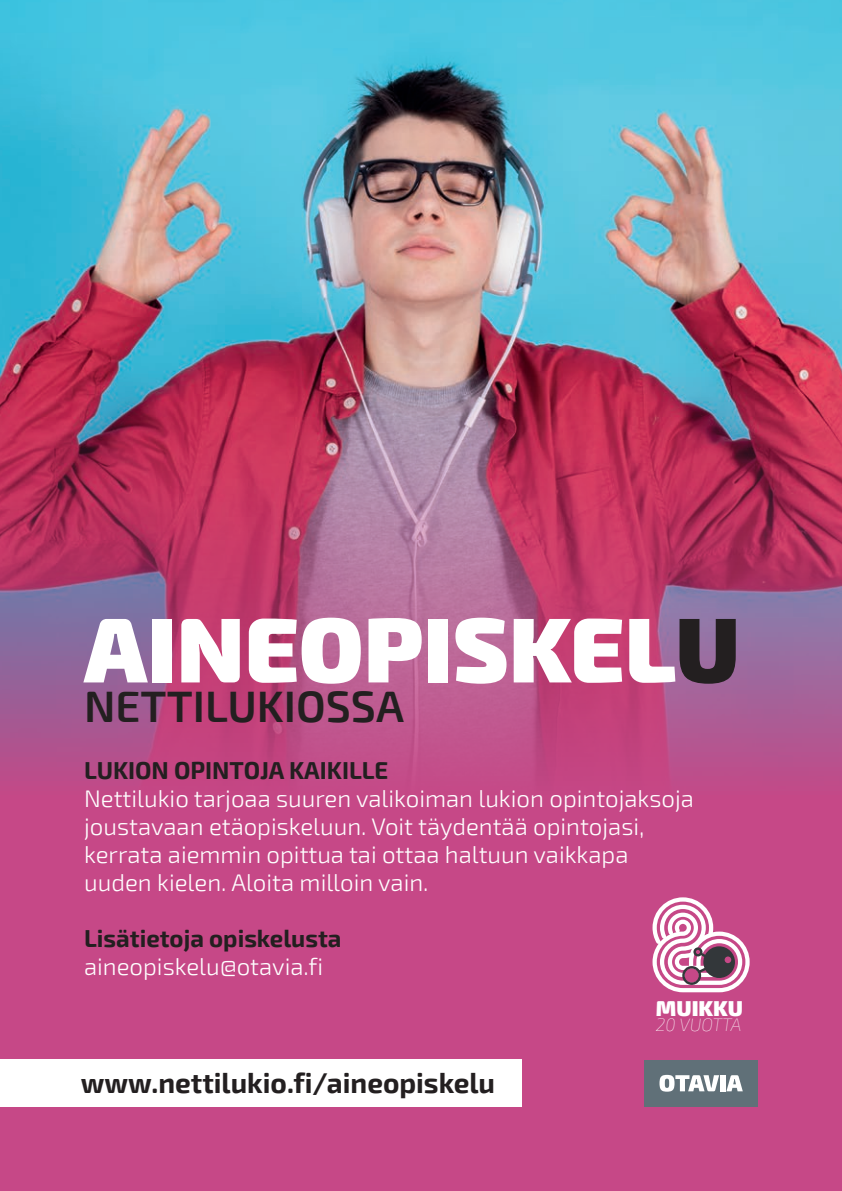
<style>
.page{position:relative;width:842px;height:1191px;background:#fff}
.page>*{position:absolute;margin:0;border:0;box-sizing:border-box;transform-origin:0 0}
.t1{font:900 92px "Exo 2";color:#fff}
.t2{font:600 44px "Exo 2";color:#231f20}
.t3{font:700 28px "Exo 2";color:#231f20}
.t4{font:300 24px/28px "Exo 2";color:#fff}
.t5{font:700 24px "Exo 2";color:#231f20}
.t6{font:900 21.6px "Exo 2";color:#fff}
.t7{font:italic 100 17.6px "Exo 2";color:#fff}
.s1{color:#231f20}
</style>
<div class="page">
<img style="left:0;top:0;width:842px;height:1191px">
<div style="left:644px;top:1059px;width:114px;height:47px;background:#607078"></div>
<svg style="left:659px;top:1074px;width:60px;height:17px"></svg>
<div style="left:720px;top:1075px;width:5px;height:16px;background:#fff"></div>
<svg style="left:726px;top:1075px;width:17px;height:16px"></svg>
<div style="left:0;top:1059px;width:522px;height:48px;background:#fff"></div>
<svg style="left:652px;top:897px;width:98px;height:95px"></svg>
<h1 class="t1" style="left:84px;top:593px;width:657px">AINEOPISKEL<span class="s1">U</span></h1>
<h2 class="t2" style="left:84px;top:681px;width:321px">NETTILUKIOSSA</h2>
<p class="t5" style="left:84px;top:756px;width:306px">LUKION OPINTOJA KAIKILLE</p>
<p class="t4" style="left:84px;top:785px;width:611px">Nettilukio tarjoaa suuren valikoiman lukion opintojaksoja joustavaan etäopiskeluun. Voit täydentää opintojasi, kerrata aiemmin opittua tai ottaa haltuun vaikkapa uuden kielen. Aloita milloin vain.</p>
<p class="t5" style="left:84px;top:924px;width:259px">Lisätietoja opiskelusta</p>
<p class="t4" style="left:84px;top:953px;width:240px">aineopiskelu@otavia.fi</p>
<p class="t3" style="left:81px;top:1066px;width:416px">www.nettilukio.fi/aineopiskelu</p>
<p class="t6" style="left:656px;top:994px;width:89px">MUIKKU</p>
<p class="t7" style="left:656px;top:1014px;width:87px">20 VUOTTA</p>
</div>
